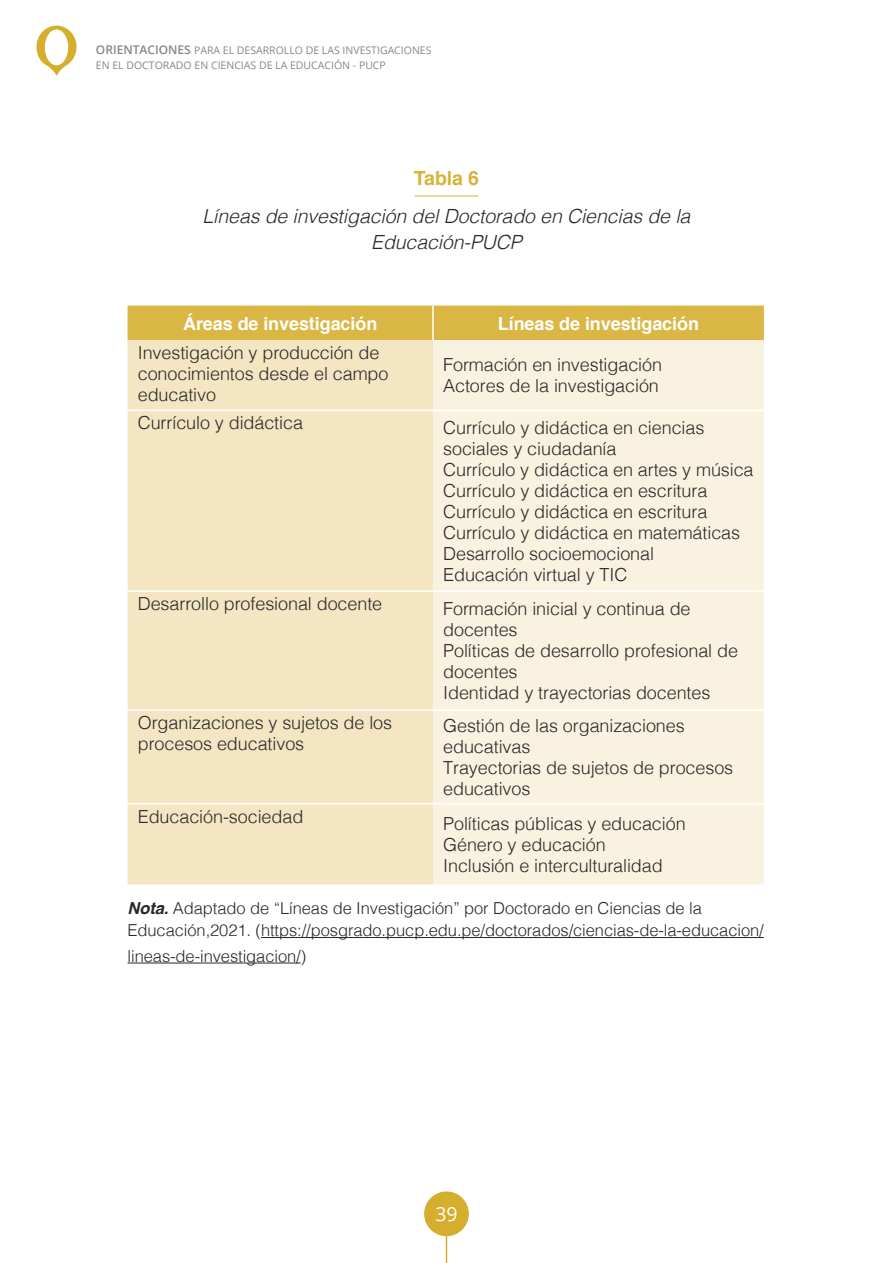
<style>
.page{position:relative;width:893px;height:1263px;background:#fff}
.page>*{position:absolute;margin:0;border:0;box-sizing:border-box;transform-origin:0 0}
.t1{font:italic 300 19.5px/25.5px "Helvetica";letter-spacing:-.005em;color:#282827;text-align:center}
.t2{font:700 19.5px "Helvetica";letter-spacing:-.005em;color:#d8b239}
.t3{font:19.5px "Open Sans";color:#fff}
.t4{font:300 18px/21px "Helvetica";letter-spacing:-.005em;color:#282827}
.t5{font:700 18px "Helvetica";letter-spacing:-.005em;color:#fff}
.t6{font:300 16.5px/22.5px "Helvetica";letter-spacing:-.005em;color:#282827}
.t7{font:10.5px/15px "Open Sans";color:#878787}
.s1{font-weight:600;font-size:12px}
.s2{font-weight:700;font-style:italic}
</style>
<div class="page">
<div style="left:424px;top:1191px;width:45px;height:45px;background:#d4ae2c;border-radius:50%"></div>
<svg style="left:446px;top:1236px;width:1px;height:27px"></svg>
<svg style="left:36px;top:26px;width:41px;height:50px"></svg>
<hr style="left:261px;top:937px;width:503px;height:1px;background:#282827">
<hr style="left:128px;top:962px;width:173px;height:1px;background:#282827">
<div style="left:128px;top:305px;width:636px;height:35px;background:#dab645"></div>
<div style="left:128px;top:340px;width:305px;height:544px;background:#f4e6c3"></div>
<div style="left:433px;top:340px;width:331px;height:544px;background:#faf2e1"></div>
<hr style="left:128px;top:410px;width:305px;height:1px;background:#fff">
<hr style="left:433px;top:410px;width:331px;height:1px;background:#fff">
<hr style="left:128px;top:590px;width:305px;height:2px;background:#fff">
<hr style="left:433px;top:590px;width:331px;height:2px;background:#fff">
<hr style="left:128px;top:709px;width:305px;height:2px;background:#fff">
<hr style="left:433px;top:709px;width:331px;height:2px;background:#fff">
<hr style="left:128px;top:803px;width:305px;height:1px;background:#fff">
<hr style="left:433px;top:803px;width:331px;height:1px;background:#fff">
<hr style="left:432px;top:305px;width:2px;height:35px;background:#fff">
<hr style="left:415px;top:196px;width:63px;height:1px;background:#d5ae2c">
<p class="t7" style="left:96px;top:42px;width:337px"><span class="s1">ORIENTACIONES</span> PARA EL DESARROLLO DE LAS INVESTIGACIONES<br>EN EL DOCTORADO EN CIENCIAS DE LA EDUCACIÓN - PUCP</p>
<p class="t2" style="left:414px;top:162px;width:67px">Tabla 6</p>
<p class="t1" style="left:203px;top:202px;width:489px">Líneas de investigación del Doctorado en Ciencias de la<br>Educación-PUCP</p>
<p class="t5" style="left:183px;top:309px;width:196px">Áreas de investigación</p>
<p class="t5" style="left:498px;top:309px;width:203px">Líneas de investigación</p>
<p class="t4" style="left:138px;top:341px;width:252px">Investigación y producción de conocimientos desde el campo educativo</p>
<p class="t4" style="left:443px;top:353px;width:220px">Formación en investigación<br>Actores de la investigación</p>
<p class="t4" style="left:138px;top:411px;width:167px">Currículo y didáctica</p>
<p class="t4" style="left:443px;top:415px;width:312px">Currículo y didáctica en ciencias sociales y ciudadanía<br>Currículo y didáctica en artes y música<br>Currículo y didáctica en escritura<br>Currículo y didáctica en escritura<br>Currículo y didáctica en matemáticas<br>Desarrollo socioemocional<br>Educación virtual y TIC</p>
<p class="t4" style="left:138px;top:592px;width:246px">Desarrollo profesional docente</p>
<p class="t4" style="left:443px;top:597px;width:296px">Formación inicial y continua de docentes<br>Políticas de desarrollo profesional de docentes<br>Identidad y trayectorias docentes</p>
<p class="t4" style="left:138px;top:711px;width:256px">Organizaciones y sujetos de los procesos educativos</p>
<p class="t4" style="left:443px;top:714px;width:292px">Gestión de las organizaciones educativas<br>Trayectorias de sujetos de procesos educativos</p>
<p class="t4" style="left:138px;top:804px;width:167px">Educación-sociedad</p>
<p class="t4" style="left:443px;top:811px;width:244px">Políticas públicas y educación<br>Género y educación<br>Inclusión e interculturalidad</p>
<p class="t6" style="left:128px;top:895px;width:638px"><span class="s2">Nota.</span> Adaptado de “Líneas de Investigación” por Doctorado en Ciencias de la<br>Educación,2021. (https://posgrado.pucp.edu.pe/doctorados/ciencias-de-la-educacion/</p>
<p class="t6" style="left:128px;top:943px;width:180px">lineas-de-investigacion/)</p>
<p class="t3" style="left:435px;top:1200px;width:24px">39</p>
</div>
